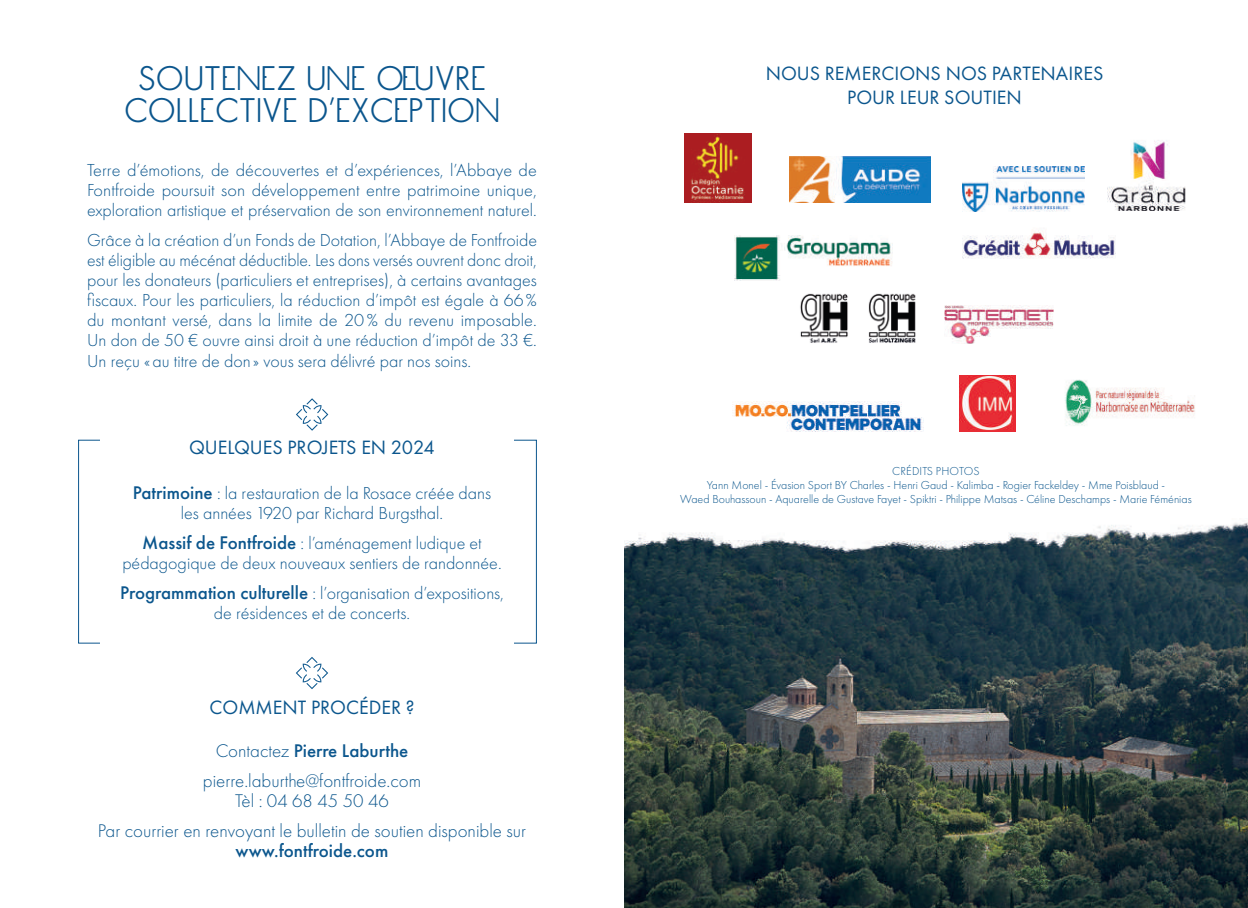
<style>
.page{position:relative;width:1248px;height:908px;background:#fff}
.page>*{position:absolute;margin:0;border:0;box-sizing:border-box;transform-origin:0 0}
.t1{font:34px "Fontfroide 2";color:#0b568d}
.t2{font:20px/24px "Futura PT";color:#0b568d;text-align:center}
.t3{font:300 19px/30px "Futura PT";color:#0b568d;text-align:center}
.t4{font:500 19px "Futura PT";color:#0b568d}
.t5{font:300 18px/20px "Futura PT";color:#0b568d;text-align:center}
.t6{font:300 12px/14px "Futura PT";color:#0b568d;text-align:center}
.s1{font-weight:500;font-size:19px}
.s2{font-weight:500}
</style>
<div class="page">
<img style="left:732px;top:401px;width:191px;height:30px">
<img style="left:684px;top:134px;width:67px;height:68px">
<img style="left:789px;top:156px;width:141px;height:47px">
<img style="left:962px;top:167px;width:122px;height:44px">
<img style="left:1107px;top:140px;width:79px;height:70px">
<img style="left:962px;top:230px;width:153px;height:29px">
<img style="left:734px;top:235px;width:158px;height:45px">
<img style="left:1065px;top:379px;width:130px;height:47px">
<img style="left:959px;top:375px;width:56px;height:56px">
<img style="left:800px;top:293px;width:48px;height:50px">
<img style="left:868px;top:293px;width:48px;height:50px">
<img style="left:944px;top:306px;width:109px;height:37px">
<img style="left:624px;top:523px;width:623px;height:384px">
<svg style="left:296px;top:657px;width:32px;height:32px"></svg>
<svg style="left:296px;top:398px;width:32px;height:32px"></svg>
<h1 class="t1" style="left:138px;top:61px;width:39px">SOUTENEZ</h1>
<h1 class="t1" style="left:306px;top:61px;width:20px">UNE</h1>
<h1 class="t1" style="left:376px;top:61px;width:19px">OEUVRE</h1>
<h1 class="t1" style="left:124px;top:93px;width:41px">COLLE</h1>
<h1 class="t1" style="left:215px;top:93px;width:39px">CTIVE</h1>
<h1 class="t1" style="left:308px;top:93px;width:16px">D’EX</h1>
<h1 class="t1" style="left:370px;top:93px;width:42px">CEPTION</h1>
<p class="t5" style="left:87px;top:160px;width:451px;text-align:justify">Terre d’émotions, de découvertes et d’expériences, l’Abbaye de Fontfroide poursuit son développement entre patrimoine unique, exploration artistique et préservation de son environnement naturel.</p>
<p class="t5" style="left:87px;top:230px;width:451px;text-align:justify">Grâce à la création d’un Fonds de Dotation, l’Abbaye de Fontfroide est éligible au mécénat déductible. Les dons versés ouvrent donc droit, pour les donateurs (particuliers et entreprises), à certains avantages fiscaux. Pour les particuliers, la réduction d’impôt est égale à 66% du montant versé, dans la limite de 20% du revenu imposable.<br>Un don de 50 € ouvre ainsi droit à une réduction d’impôt de 33 €.<br>Un reçu «au titre de don » vous sera délivré par nos soins.</p>
<p class="t2" style="left:189px;top:435px;width:247px">QUELQUES PROJETS EN 2024</p>
<p class="t5" style="left:133px;top:483px;width:360px"><span class="s1">Patrimoine</span> : la restauration de la Rosace créée dans les années 1920 par Richard Burgsthal.</p>
<p class="t5" style="left:122px;top:533px;width:381px"><span class="s1">Massif de Fontfroide</span> : l’aménagement ludique et pédagogique de deux nouveaux sentiers de randonnée.</p>
<p class="t5" style="left:120px;top:583px;width:385px"><span class="s1">Programmation culturelle</span> : l’organisation d’expositions, de résidences et de concerts.</p>
<p class="t2" style="left:209px;top:694px;width:206px">COMMENT PROCÉDER ?</p>
<p class="t3" style="left:203px;top:735px;width:220px">Contactez <span class="s2">Pierre Laburthe </span>pierre.laburthe@fontfroide.com</p>
<p class="t3" style="left:98px;top:785px;width:429px">Tèl : 04 68 45 50 46<br>Par courrier en renvoyant le bulletin de soutien disponible sur</p>
<p class="t4" style="left:236px;top:838px;width:154px">www.fontfroide.com</p>
<p class="t2" style="left:765px;top:61px;width:339px">NOUS REMERCIONS NOS PARTENAIRES<br>POUR LEUR SOUTIEN</p>
<p class="t6" style="left:680px;top:464px;width:513px">CRÉDITS PHOTOS<br>Yann Monel - Évasion Sport BY Charles - Henri Gaud - Kalimba - Rogier Fackeldey - Mme Poisblaud -<br>Waed Bouhassoun - Aquarelle de Gustave Fayet - Spiktri - Philippe Matsas - Céline Deschamps - Marie Féménias</p>
</div>
